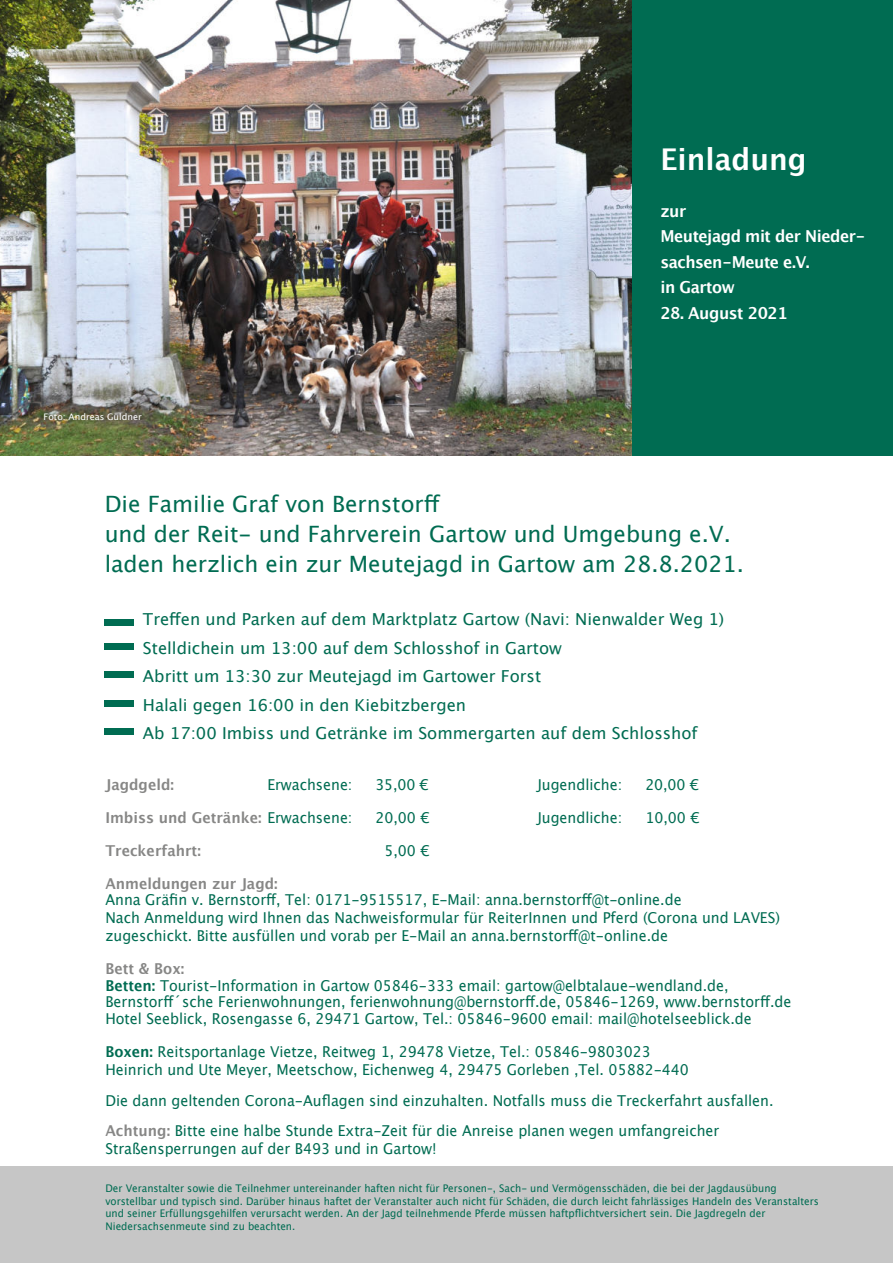
<style>
.page{position:relative;width:893px;height:1263px;background:#fff}
.page>*{position:absolute;margin:0;border:0;box-sizing:border-box;transform-origin:0 0}
.t1{font:700 30px "Lucida Grande";color:#fff;scale:.95 1}
.t2{font:22.5px/30px "Lucida Grande";color:#006c52}
.t3{font:16.5px/28.5px "Lucida Grande";color:#006c52}
.t4{font:700 16.5px/25.5px "Lucida Grande";letter-spacing:-.03em;color:#fff;scale:.95 1}
.t5{font:15px/18px "Lucida Grande";color:#006c52;scale:.95 1}
.t6{font:700 15px "Lucida Grande";color:#878786;scale:.95 1}
.t7{font:10.5px/12.6px "Lucida Grande";color:#006c52;scale:.95 1}
.t8{font:9px "Lucida Grande";color:#fff}
.s1{font-weight:400;color:#006c52}
.s2{font-weight:700;color:#878786}
.s3{font-weight:700}
</style>
<div class="page">
<div style="left:0;top:1166px;width:893px;height:97px;background:#c6c6c6"></div>
<img style="left:0;top:0;width:632px;height:455px">
<div style="left:632px;top:0;width:261px;height:455px;background:#006c52"></div>
<div style="left:105px;top:644px;width:29px;height:6px;background:#006c52"></div>
<div style="left:105px;top:671px;width:29px;height:6px;background:#006c52"></div>
<div style="left:105px;top:700px;width:29px;height:6px;background:#006c52"></div>
<div style="left:105px;top:728px;width:29px;height:6px;background:#006c52"></div>
<div style="left:105px;top:620px;width:29px;height:6px;background:#006c52"></div>
<p class="t8" style="left:44px;top:413px;width:100px">Foto: Andreas Güldner</p>
<h1 class="t1" style="left:660px;top:146px;width:155px">Einladung</h1>
<p class="t4" style="left:660px;top:199px;width:217px">zur<br>Meutejagd mit der Nieder&shy;sachsen-Meute e.V.<br>in Gartow</p>
<p class="t4" style="left:660px;top:301px;width:136px">28. August 2021</p>
<h2 class="t2" style="left:105px;top:489px;width:641px">Die Familie Graf von Bernstorff<br>und der Reit- und Fahrverein Gartow und Umgebung e.V. laden herzlich ein zur Meutejagd in Gartow am 28.8.2021.</h2>
<p class="t3" style="left:143px;top:605px;width:583px">Treffen und Parken auf dem Marktplatz Gartow (Navi: Nienwalder Weg 1)<br>Stelldichein um 13:00 auf dem Schlosshof in Gartow<br>Abritt um 13:30 zur Meutejagd im Gartower Forst<br>Halali gegen 16:00 in den Kiebitzbergen<br>Ab 17:00 Imbiss und Getränke im Sommergarten auf dem Schlosshof</p>
<p class="t6" style="left:105px;top:778px;width:74px">Jagdgeld:</p>
<p class="t5" style="left:267px;top:777px;width:91px">Erwachsene:</p>
<p class="t5" style="left:375px;top:777px;width:58px">35,00 €</p>
<p class="t5" style="left:537px;top:777px;width:91px">Jugendliche:</p>
<p class="t5" style="left:645px;top:777px;width:58px">20,00 €</p>
<p class="t6" style="left:105px;top:811px;width:262px">Imbiss und Getränke: <span class="s1">Erwachsene:</span></p>
<p class="t5" style="left:375px;top:810px;width:58px">20,00 €</p>
<p class="t5" style="left:537px;top:810px;width:91px">Jugendliche:</p>
<p class="t5" style="left:645px;top:810px;width:58px">10,00 €</p>
<p class="t6" style="left:105px;top:844px;width:102px">Treckerfahrt:</p>
<p class="t5" style="left:384px;top:843px;width:49px">5,00 €</p>
<p class="t6" style="left:105px;top:877px;width:183px">Anmeldungen zur Jagd:</p>
<p class="t5" style="left:105px;top:891px;width:712px">Anna Gräfin v. Bernstorff, Tel: 0171-9515517, E-Mail: anna.bernstorff@t-online.de<br>Nach Anmeldung wird Ihnen das Nachweisformular für ReiterInnen und Pferd (Corona und LAVES) zugeschickt. Bitte ausfüllen und vorab per E-Mail an anna.bernstorff@t-online.de</p>
<p class="t5" style="left:105px;top:961px;width:724px;line-height:16.5px"><span class="s2">Bett &amp; Box:<br></span><span class="s3">Betten:</span> Tourist-Information in Gartow 05846-333 email: gartow@elbtalaue-wendland.de, Bernstorff´sche Ferienwohnungen, ferienwohnung@bernstorff.de, 05846-1269, www.bernstorff.de Hotel Seeblick, Rosengasse 6, 29471 Gartow, Tel.: 05846-9600 email: mail@hotelseeblick.de</p>
<p class="t5" style="left:105px;top:1043px;width:616px"><span class="s3">Boxen:</span> Reitsportanlage Vietze, Reitweg 1, 29478 Vietze, Tel.: 05846-9803023<br>Heinrich und Ute Meyer, Meetschow, Eichenweg 4, 29475 Gorleben ,Tel. 05882-440</p>
<p class="t5" style="left:105px;top:1085px;width:705px;line-height:30.6px">Die dann geltenden Corona-Auflagen sind einzuhalten. Notfalls muss die Treckerfahrt ausfallen.<br><span class="s2">Achtung:</span> Bitte eine halbe Stunde Extra-Zeit für die Anreise planen wegen umfangreicher</p>
<p class="t5" style="left:105px;top:1140px;width:350px">Straßensperrungen auf der B493 und in Gartow!</p>
<p class="t7" style="left:105px;top:1182px;width:752px">Der Veranstalter sowie die Teilnehmer untereinander haften nicht für Personen-, Sach- und Vermögensschäden, die bei der Jagdausübung vorstellbar und typisch sind. Darüber hinaus haftet der Veranstalter auch nicht für Schäden, die durch leicht fahrlässiges Handeln des Veranstalters und seiner Erfüllungsgehilfen verursacht werden. An der Jagd teilnehmende Pferde müssen haftpflichtversichert sein. Die Jagdregeln der Niedersachsenmeute sind zu beachten.</p>
</div>
